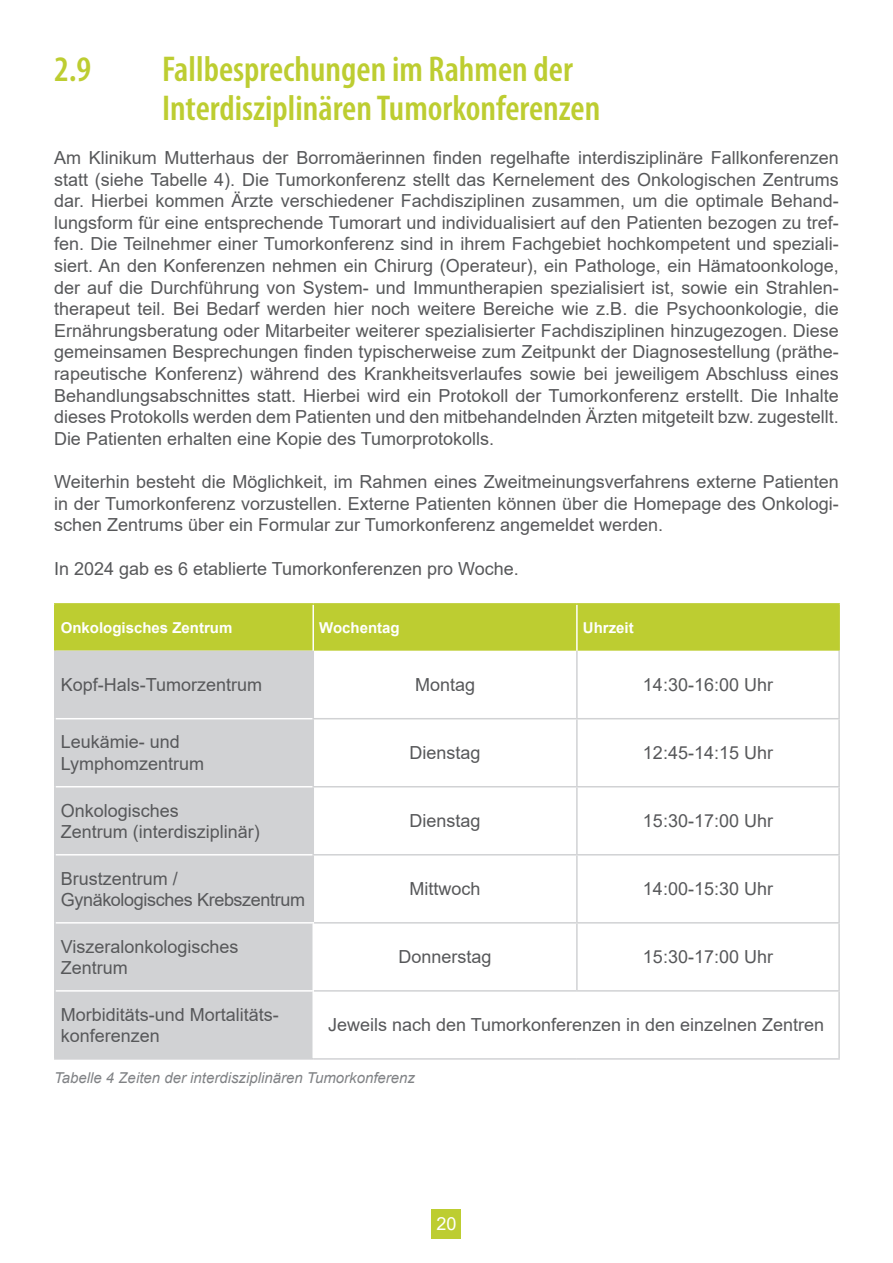
<style>
.page{position:relative;width:893px;height:1263px;background:#fff}
.page>*{position:absolute;margin:0;border:0;box-sizing:border-box;transform-origin:0 0}
.t1{font:600 condensed 36px/39px "Myriad Pro";color:#bdcd31}
.t2{font:18px/21.6px "Arial";color:#57585a}
.t3{font:18px/21.6px "Arial";letter-spacing:-.02em;color:#57585a}
.t4{font:18px "Arial";color:#fff}
.t5{font:italic 15px "Arial";color:#808285}
.t6{font:700 15px "Arial";color:#fff}
</style>
<div class="page">
<div style="left:432px;top:1209px;width:29px;height:30px;background:#bdcd31"></div>
<div style="left:56px;top:605px;width:782px;height:46px;background:#bdcd31"></div>
<div style="left:56px;top:651px;width:256px;height:407px;background:#d1d2d4"></div>
<hr style="left:312px;top:651px;width:2px;height:67px;background:#d1d2d4">
<hr style="left:576px;top:651px;width:2px;height:67px;background:#d1d2d4">
<hr style="left:312px;top:718px;width:265px;height:1px;background:#d1d2d4">
<hr style="left:312px;top:719px;width:2px;height:67px;background:#d1d2d4">
<hr style="left:577px;top:718px;width:263px;height:1px;background:#d1d2d4">
<hr style="left:576px;top:719px;width:2px;height:67px;background:#d1d2d4">
<hr style="left:312px;top:786px;width:265px;height:1px;background:#d1d2d4">
<hr style="left:312px;top:787px;width:2px;height:67px;background:#d1d2d4">
<hr style="left:577px;top:786px;width:263px;height:1px;background:#d1d2d4">
<hr style="left:576px;top:787px;width:2px;height:67px;background:#d1d2d4">
<hr style="left:312px;top:854px;width:265px;height:1px;background:#d1d2d4">
<hr style="left:312px;top:855px;width:2px;height:67px;background:#d1d2d4">
<hr style="left:577px;top:854px;width:263px;height:1px;background:#d1d2d4">
<hr style="left:576px;top:855px;width:2px;height:67px;background:#d1d2d4">
<hr style="left:576px;top:923px;width:2px;height:67px;background:#d1d2d4">
<hr style="left:312px;top:605px;width:2px;height:46px;background:#fff">
<hr style="left:576px;top:605px;width:2px;height:46px;background:#fff">
<hr style="left:56px;top:718px;width:256px;height:1px;background:#fff">
<hr style="left:56px;top:786px;width:256px;height:1px;background:#fff">
<hr style="left:56px;top:854px;width:256px;height:1px;background:#fff">
<hr style="left:314px;top:922px;width:263px;height:1px;background:#d1d2d4">
<hr style="left:577px;top:922px;width:263px;height:1px;background:#d1d2d4">
<hr style="left:314px;top:990px;width:263px;height:2px;background:#d1d2d4">
<hr style="left:577px;top:990px;width:263px;height:2px;background:#d1d2d4">
<hr style="left:56px;top:922px;width:258px;height:1px;background:#fff">
<hr style="left:56px;top:990px;width:258px;height:2px;background:#fff">
<hr style="left:54px;top:603px;width:259px;height:2px;background:#bdcd31">
<hr style="left:54px;top:605px;width:2px;height:46px;background:#bdcd31">
<hr style="left:313px;top:603px;width:264px;height:2px;background:#bdcd31">
<hr style="left:577px;top:603px;width:263px;height:2px;background:#bdcd31">
<hr style="left:838px;top:605px;width:2px;height:46px;background:#bdcd31">
<hr style="left:54px;top:651px;width:2px;height:68px;background:#d1d2d4">
<hr style="left:838px;top:651px;width:2px;height:67px;background:#d1d2d4">
<hr style="left:54px;top:719px;width:2px;height:68px;background:#d1d2d4">
<hr style="left:838px;top:719px;width:2px;height:67px;background:#d1d2d4">
<hr style="left:54px;top:787px;width:2px;height:68px;background:#d1d2d4">
<hr style="left:838px;top:787px;width:2px;height:67px;background:#d1d2d4">
<hr style="left:54px;top:855px;width:2px;height:68px;background:#d1d2d4">
<hr style="left:838px;top:855px;width:2px;height:67px;background:#d1d2d4">
<hr style="left:54px;top:923px;width:2px;height:68px;background:#d1d2d4">
<hr style="left:838px;top:923px;width:2px;height:67px;background:#d1d2d4">
<hr style="left:54px;top:991px;width:2px;height:67px;background:#d1d2d4">
<hr style="left:838px;top:992px;width:2px;height:66px;background:#d1d2d4">
<hr style="left:54px;top:1058px;width:259px;height:2px;background:#d1d2d4">
<hr style="left:313px;top:1058px;width:264px;height:2px;background:#d1d2d4">
<hr style="left:577px;top:1058px;width:263px;height:2px;background:#d1d2d4">
<h1 class="t1" style="left:54px;top:49px;width:39px">2.9</h1>
<h1 class="t1" style="left:162px;top:49px;width:440px">Fallbesprechungen im Rahmen der<br>Interdisziplinären Tumorkonferenzen</h1>
<p class="t2" style="left:54px;top:147px;width:786px;text-align:justify">Am Klinikum Mutterhaus der Borromäerinnen finden regelhafte interdisziplinäre Fallkonferenzen statt (siehe Tabelle 4). Die Tumorkonferenz stellt das Kernelement des Onkologischen Zentrums dar. Hierbei kommen Ärzte verschiedener Fachdisziplinen zusammen, um die optimale Behand&shy;lungsform für eine entsprechende Tumorart und individualisiert auf den Patienten bezogen zu tref&shy;fen. Die Teilnehmer einer Tumorkonferenz sind in ihrem Fachgebiet hochkompetent und speziali&shy;siert. An den Konferenzen nehmen ein Chirurg (Operateur), ein Pathologe, ein Hämatoonkologe, der auf die Durchführung von System- und Immuntherapien spezialisiert ist, sowie ein Strahlen&shy;therapeut teil. Bei Bedarf werden hier noch weitere Bereiche wie z.B. die Psychoonkologie, die Ernährungsberatung oder Mitarbeiter weiterer spezialisierter Fachdisziplinen hinzugezogen. Diese gemeinsamen Besprechungen finden typischerweise zum Zeitpunkt der Diagnosestellung (präthe&shy;rapeutische Konferenz) während des Krankheitsverlaufes sowie bei jeweiligem Abschluss eines Behandlungsabschnittes statt. Hierbei wird ein Protokoll der Tumorkonferenz erstellt. Die Inhalte dieses Protokolls werden dem Patienten und den mitbehandelnden Ärzten mitgeteilt bzw. zugestellt.<br>Die Patienten erhalten eine Kopie des Tumorprotokolls.</p>
<p class="t2" style="left:54px;top:471px;width:786px;text-align:justify">Weiterhin besteht die Möglichkeit, im Rahmen eines Zweitmeinungsverfahrens externe Patienten in der Tumorkonferenz vorzustellen. Externe Patienten können über die Homepage des Onkologi&shy;schen Zentrums über ein Formular zur Tumorkonferenz angemeldet werden.</p>
<p class="t2" style="left:54px;top:557px;width:466px">In 2024 gab es 6 etablierte Tumorkonferenzen pro Woche.</p>
<p class="t6" style="left:61px;top:617px;width:173px">Onkologisches Zentrum</p>
<p class="t6" style="left:319px;top:617px;width:82px">Wochentag</p>
<p class="t6" style="left:583px;top:617px;width:52px">Uhrzeit</p>
<p class="t2" style="left:61px;top:674px;width:203px">Kopf-Hals-Tumorzentrum</p>
<p class="t2" style="left:415px;top:674px;width:62px">Montag</p>
<p class="t2" style="left:643px;top:674px;width:132px">14:30-16:00 Uhr</p>
<p class="t2" style="left:61px;top:731px;width:145px">Leukämie- und<br>Lymphomzentrum</p>
<p class="t2" style="left:410px;top:742px;width:73px">Dienstag</p>
<p class="t2" style="left:643px;top:742px;width:132px">12:45-14:15 Uhr</p>
<p class="t2" style="left:61px;top:799px;width:201px">Onkologisches<br>Zentrum (interdisziplinär)</p>
<p class="t2" style="left:410px;top:810px;width:73px">Dienstag</p>
<p class="t2" style="left:643px;top:810px;width:132px">15:30-17:00 Uhr</p>
<p class="t3" style="left:61px;top:867px;width:246px">Brustzentrum /<br>Gynäkologisches Krebszentrum</p>
<p class="t2" style="left:410px;top:878px;width:73px">Mittwoch</p>
<p class="t2" style="left:643px;top:878px;width:132px">14:00-15:30 Uhr</p>
<p class="t2" style="left:61px;top:935px;width:179px">Viszeralonkologisches<br>Zentrum</p>
<p class="t2" style="left:399px;top:946px;width:95px">Donnerstag</p>
<p class="t2" style="left:643px;top:946px;width:132px">15:30-17:00 Uhr</p>
<p class="t2" style="left:61px;top:1003px;width:220px">Morbiditäts-und Mortalitäts&shy;konferenzen</p>
<p class="t2" style="left:328px;top:1014px;width:498px">Jeweils nach den Tumorkonferenzen in den einzelnen Zentren</p>
<p class="t5" style="left:54px;top:1068px;width:363px">Tabelle 4 Zeiten der interdisziplinären Tumorkonferenz</p>
<p class="t4" style="left:436px;top:1212px;width:22px">20</p>
</div>
